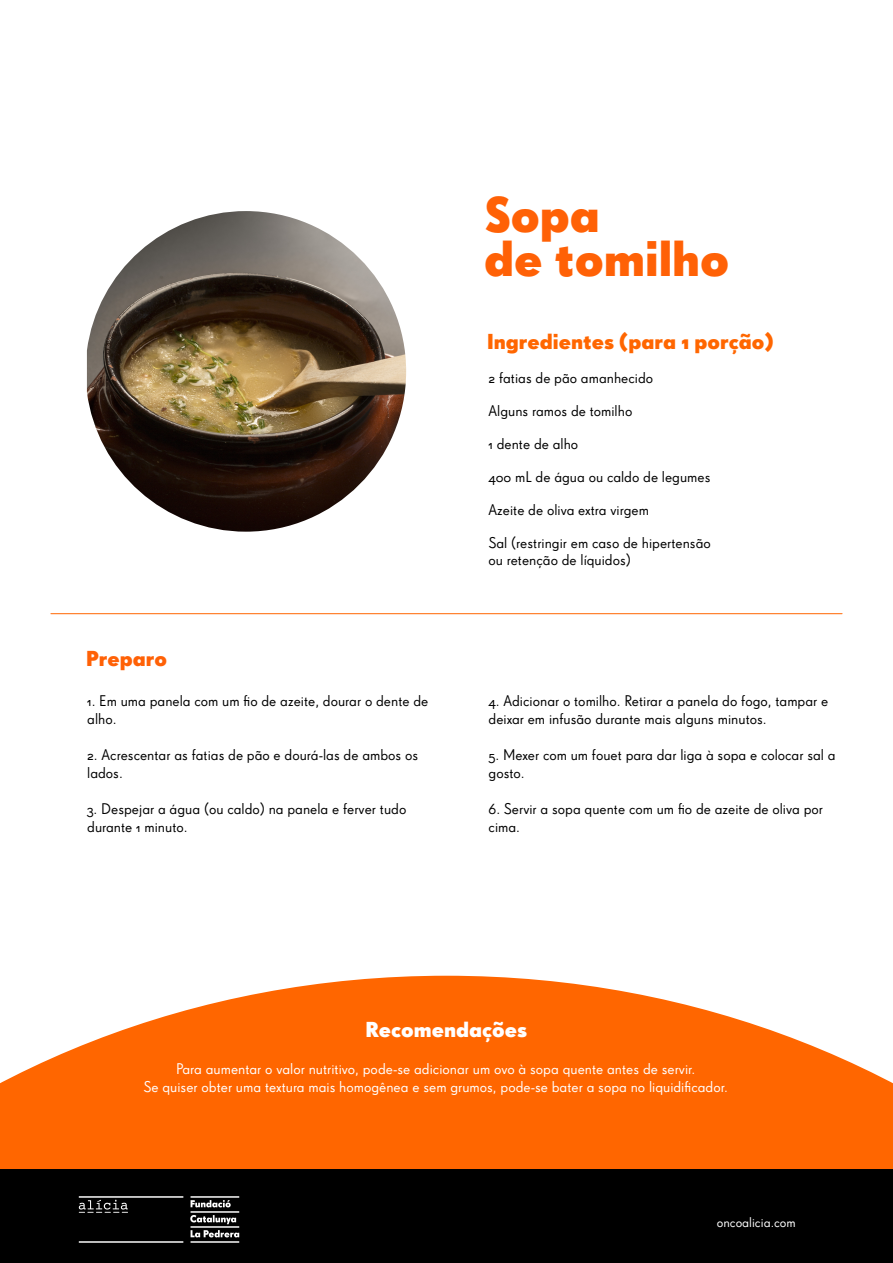
<style>
.page{position:relative;width:893px;height:1263px;background:#fff}
.page>*{position:absolute;margin:0;border:0;box-sizing:border-box;transform-origin:0 0}
.t1{font:48.45px/43.5px "Super Grotesk OT Bld";color:#ff6106}
.t2{font:21px "Super Grotesk OT Bld";color:#f60}
.t3{font:21px "Super Grotesk OT Bld";color:#fff}
.t4{font:21px "Super Grotesk OT Bld";color:#ff6106}
.t5{font:15px/18px "Super Grotesk OT";color:#000}
.t6{font:15px/18px "Super Grotesk OT";color:#fff;text-align:center}
.t7{font:13.5px "Super Grotesk OT";color:#fff}
</style>
<div class="page">
<img style="left:87px;top:211px;width:319px;height:321px">
<svg style="left:0;top:976px;width:893px;height:193px;fill:#f60"></svg>
<hr style="left:51px;top:613px;width:791px;height:1px;background:#f60">
<div style="left:0;top:1170px;width:893px;height:93px;background:#000"></div>
<img style="left:78px;top:1196px;width:162px;height:47px">
<h1 class="t1" style="left:484px;top:193px;width:247px">Sopa<br>de tomilho</h1>
<h2 class="t4" style="left:86px;top:646px;width:82px">Preparo</h2>
<p class="t5" style="left:87px;top:691px;width:343px">1. Em uma panela com um fio de azeite, dourar o dente de alho.</p>
<p class="t5" style="left:87px;top:745px;width:333px">2. Acrescentar as fatias de pão e dourá-las de ambos os lados.</p>
<p class="t5" style="left:87px;top:799px;width:321px">3. Despejar a água (ou caldo) na panela e ferver tudo durante 1 minuto.</p>
<h2 class="t2" style="left:487px;top:329px;width:288px">Ingredientes (para 1 porção)</h2>
<p class="t5" style="left:488px;top:369px;width:166px">2 fatias de pão amanhecido</p>
<p class="t5" style="left:488px;top:402px;width:145px">Alguns ramos de tomilho</p>
<p class="t5" style="left:488px;top:435px;width:91px">1 dente de alho</p>
<p class="t5" style="left:488px;top:468px;width:224px">400 mL de água ou caldo de legumes</p>
<p class="t5" style="left:488px;top:501px;width:162px">Azeite de oliva extra virgem</p>
<p class="t5" style="left:488px;top:535px;width:224px;line-height:16.5px">Sal (restringir em caso de hipertensão ou retenção de líquidos)</p>
<p class="t5" style="left:489px;top:691px;width:341px">4. Adicionar o tomilho. Retirar a panela do fogo, tampar e deixar em infusão durante mais alguns minutos.</p>
<p class="t5" style="left:489px;top:745px;width:349px">5. Mexer com um fouet para dar liga à sopa e colocar sal a gosto.</p>
<p class="t5" style="left:489px;top:799px;width:336px">6. Servir a sopa quente com um fio de azeite de oliva por cima.</p>
<h2 class="t3" style="left:366px;top:1017px;width:163px">Recomendações</h2>
<p class="t6" style="left:143px;top:1059px;width:586px">Para aumentar o valor nutritivo, pode-se adicionar um ovo à sopa quente antes de servir.<br>Se quiser obter uma textura mais homogênea e sem grumos, pode-se bater a sopa no liquidificador.</p>
<p class="t7" style="left:717px;top:1215px;width:80px">oncoalicia.com</p>
</div>
